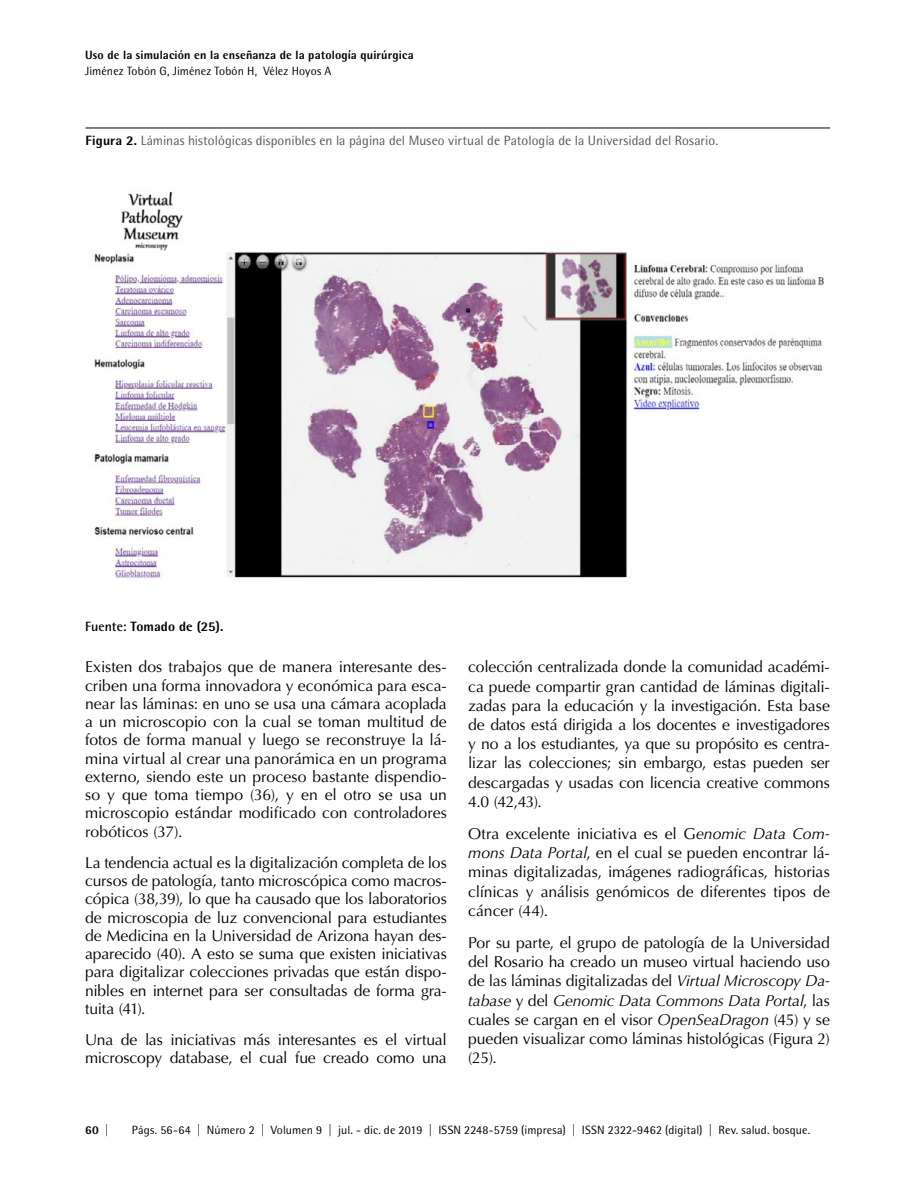
<style>
.page{position:relative;width:915px;height:1191px;background:#fff}
.page>*{position:absolute;margin:0;border:0;box-sizing:border-box;transform-origin:0 0}
.t1{font:15.75px/18.3px "Optima LT Std";letter-spacing:-.01em;color:#000;text-align:justify}
.t2{font:13.5px "Rotis Semi Sans Std";letter-spacing:.005em;color:#575756}
.t3{font:800 13.5px "Rotis Semi Sans Std";letter-spacing:.01em;color:#000}
.t4{font:12px "Rotis Semi Sans Std";letter-spacing:.01em;color:#000}
.t5{font:800 12px "Rotis Semi Sans Std";letter-spacing:.01em;color:#000}
.s1{font-weight:800;color:#000}
.s2{font-weight:700}
.s3{font-style:italic}
</style>
<div class="page">
<hr style="left:86px;top:128px;width:743px;height:1px;background:#000">
<img style="left:93px;top:192px;width:731px;height:387px">
<p class="t5" style="left:85px;top:47px;width:330px">Uso de la simulación en la enseñanza de la patología quirúrgica</p>
<p class="t4" style="left:85px;top:64px;width:247px">Jiménez Tobón G, Jiménez Tobón H, Vélez Hoyos A</p>
<p class="t2" style="left:86px;top:133px;width:633px"><span class="s1">Figura 2.</span> Láminas histológicas disponibles en la página del Museo virtual de Patología de la Universidad del Rosario.</p>
<p class="t3" style="left:85px;top:617px;width:140px"><span class="s2">Fuente:</span> Tomado de (25).</p>
<p class="t1" style="left:85px;top:658px;width:363px">Existen dos trabajos que de manera interesante des&shy;criben una forma innovadora y económica para esca&shy;near las láminas: en uno se usa una cámara acoplada a un microscopio con la cual se toman multitud de fotos de forma manual y luego se reconstruye la lá&shy;mina virtual al crear una panorámica en un programa externo, siendo este un proceso bastante dispendio&shy;so y que toma tiempo (36), y en el otro se usa un microscopio estándar modificado con controladores robóticos (37).</p>
<p class="t1" style="left:85px;top:853px;width:363px">La tendencia actual es la digitalización completa de los cursos de patología, tanto microscópica como macros&shy;cópica (38,39), lo que ha causado que los laboratorios de microscopia de luz convencional para estudiantes de Medicina en la Universidad de Arizona hayan des&shy;aparecido (40). A esto se suma que existen iniciativas para digitalizar colecciones privadas que están dispo&shy;nibles en internet para ser consultadas de forma gra&shy;tuita (41).</p>
<p class="t1" style="left:85px;top:1030px;width:363px">Una de las iniciativas más interesantes es el virtual microscopy database, el cual fue creado como una</p>
<p class="t1" style="left:468px;top:657px;width:363px;line-height:19.2px">colección centralizada donde la comunidad académi&shy;ca puede compartir gran cantidad de láminas digitali&shy;zadas para la educación y la investigación. Esta base de datos está dirigida a los docentes e investigadores y no a los estudiantes, ya que su propósito es centra&shy;lizar las colecciones; sin embargo, estas pueden ser descargadas y usadas con licencia creative commons 4.0 (42,43).</p>
<p class="t1" style="left:468px;top:824px;width:363px;line-height:19.2px">Otra excelente iniciativa es el G<span class="s3">enomic Data Com&shy;mons Data Portal</span>, en el cual se pueden encontrar lá&shy;minas digitalizadas, imágenes radiográficas, historias clínicas y análisis genómicos de diferentes tipos de cáncer (44).</p>
<p class="t1" style="left:468px;top:933px;width:363px;line-height:19.2px">Por su parte, el grupo de patología de la Universidad del Rosario ha creado un museo virtual haciendo uso de las láminas digitalizadas del <span class="s3">Virtual Microscopy Da&shy;tabase</span> y del <span class="s3">Genomic Data Commons Data Portal</span>, las cuales se cargan en el visor <span class="s3">OpenSeaDragon</span> (45) y se pueden visualizar como láminas histológicas (Figura 2) (25).</p>
<p class="t5" style="left:85px;top:1122px;width:25px">60 |</p>
<p class="t4" style="left:132px;top:1123px;width:679px">Págs. 56-64 | Número 2 | Volumen 9 | jul. - dic. de 2019 | ISSN 2248-5759 (impresa) | ISSN 2322-9462 (digital) | Rev. salud. bosque.</p>
</div>
